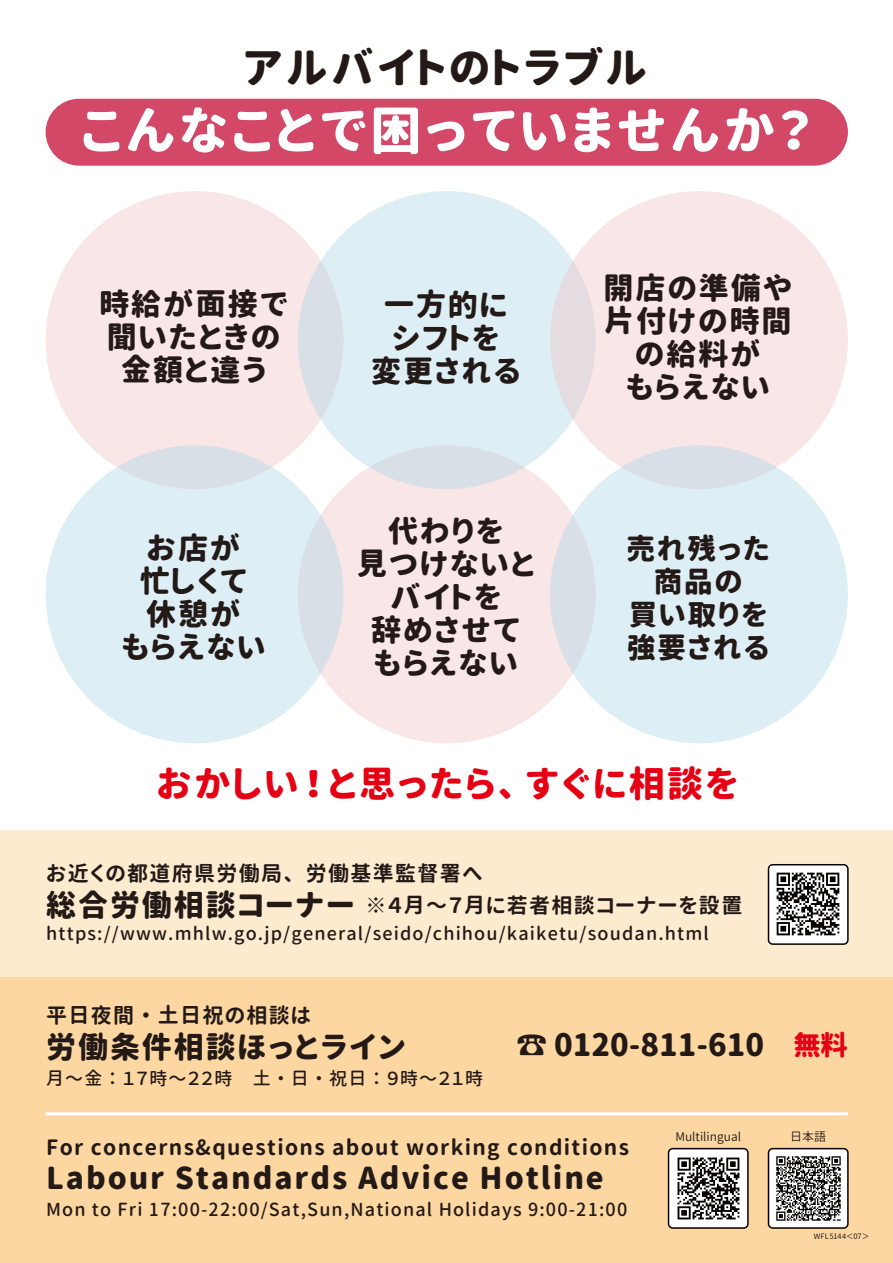
<style>
.page{position:relative;width:893px;height:1263px;background:#fff}
.page>*{position:absolute;margin:0;border:0;box-sizing:border-box;transform-origin:0 0}
.t1{font:51px "Gen Jyuu Gothic P Heavy";letter-spacing:.065em;color:#fff}
.t2{font:42px "Gen Jyuu Gothic P Heavy";letter-spacing:.065em;color:#231916}
.t3{font:36px "Gen Jyuu Gothic P Heavy";letter-spacing:.065em;color:#e60013}
.t4{font:30.75px "Gen Jyuu Gothic P Heavy";color:#231916}
.t5{font:30px/33px "Gen Jyuu Gothic P Heavy";letter-spacing:.065em;color:#231916;text-align:center}
.t6{font:28.5px/33px "Gen Jyuu Gothic P Heavy";letter-spacing:.065em;color:#231916;text-align:center}
.t7{font:21px/31.5px "Gen Jyuu Gothic P Bold";letter-spacing:.065em;color:#231916}
.t8{font:18px "Gen Jyuu Gothic P Medium";letter-spacing:.065em;color:#231916}
.t9{font:12px "Gen Jyuu Gothic P Normal";color:#231916}
.t10{font:7.5px "Gen Jyuu Gothic";letter-spacing:.025em;color:#231916}
.s1{font-family:"Gen Jyuu Gothic P Heavy";font-size:30px}
.s2{font-size:27.3px;color:#e60013}
</style>
<div class="page">
<div style="left:0;top:978px;width:893px;height:285px;background:#fcd7a2"></div>
<div style="left:0;top:831px;width:893px;height:147px;background:#fdebd0"></div>
<div style="left:46px;top:99px;width:802px;height:67px;background:#d34767;border-radius:33px"></div>
<div style="left:46px;top:191px;width:298px;height:298px;background:#f9e6e6;border-radius:50%"></div>
<div style="left:298px;top:445px;width:298px;height:298px;background:#f9e6e6;border-radius:50%"></div>
<div style="left:298px;top:191px;width:298px;height:298px;background:linear-gradient(to right,#dbe6ed,#def1f8);border-radius:50%"></div>
<div style="left:550px;top:191px;width:298px;height:298px;background:linear-gradient(to right,#f0e2e3,#fde8e7);border-radius:50%"></div>
<div style="left:46px;top:445px;width:298px;height:298px;background:linear-gradient(to right,#ddf0f7,#dce7ee);border-radius:50%"></div>
<div style="left:550px;top:445px;width:298px;height:298px;background:linear-gradient(to right,#dbe7ee,#def0f7);border-radius:50%"></div>
<div style="left:768px;top:864px;width:81px;height:81px;border:2px solid #060102;border-radius:4px"></div>
<img style="left:771px;top:867px;width:75px;height:75px">
<div style="left:768px;top:1148px;width:80px;height:80px;background:#fff;border-radius:4px"></div>
<div style="left:768px;top:1148px;width:81px;height:81px;border:2px solid #060102;border-radius:4px"></div>
<img style="left:776px;top:1156px;width:65px;height:65px">
<div style="left:668px;top:1148px;width:80px;height:80px;background:#fff;border-radius:4px"></div>
<div style="left:668px;top:1148px;width:81px;height:81px;border:2px solid #060102;border-radius:4px"></div>
<img style="left:677px;top:1157px;width:63px;height:63px">
<hr style="left:46px;top:1112px;width:802px;height:3px;background:#fff">
<h2 class="t2" style="left:244px;top:36px;width:406px">アルバイトのトラブル</h2>
<h1 class="t1" style="left:81px;top:92px;width:731px">こんなことで困っていませんか？</h1>
<h3 class="t5" style="left:99px;top:287px;width:190px">時給が面接で聞いたときの金額と違う</h3>
<h3 class="t5" style="left:371px;top:287px;width:151px">一方的にシフトを<br>変更される</h3>
<h3 class="t5" style="left:603px;top:270px;width:190px">開店の準備や片付けの時間の給料が<br>もらえない</h3>
<h3 class="t5" style="left:357px;top:513px;width:179px">代わりを<br>見つけないとバイトを<br>辞めさせてもらえない</h3>
<h3 class="t5" style="left:121px;top:531px;width:146px">お店が<br>忙しくて休憩が<br>もらえない</h3>
<h3 class="t6" style="left:626px;top:531px;width:145px">売れ残った商品の<br>買い取りを強要される</h3>
<h3 class="t3" style="left:157px;top:757px;width:583px">おかしい！と思ったら、すぐに相談を</h3>
<p class="t7" style="left:46px;top:857px;width:698px">お近くの都道府県労働局、労働基準監督署へ<br><span class="s1">総合労働相談コーナー</span> ※４月〜７月に若者相談コーナーを設置</p>
<p class="t8" style="left:46px;top:920px;width:664px">https://www.mhlw.go.jp/general/seido/chihou/kaiketu/soudan.html</p>
<p class="t7" style="left:46px;top:999px;width:267px">平日夜間・土日祝の相談は</p>
<h3 class="t5" style="left:46px;top:1030px;width:361px">労働条件相談ほっとライン</h3>
<p class="t8" style="left:46px;top:1066px;width:438px">月〜金：１７時〜２２時　土・日・祝日：９時〜２１時</p>
<h3 class="t4" style="left:516px;top:1022px;width:333px">☎ 0120-811-610 <span class="s2">無料</span></h3>
<p class="t7" style="left:46px;top:1130px;width:584px">For concerns&amp;questions about working conditions</p>
<h3 class="t5" style="left:46px;top:1161px;width:559px">Labour Standards Advice Hotline</h3>
<p class="t8" style="left:46px;top:1197px;width:583px">Mon to Fri 17:00-22:00/Sat,Sun,National Holidays 9:00-21:00</p>
<p class="t9" style="left:675px;top:1128px;width:67px">Multilingual</p>
<p class="t9" style="left:790px;top:1128px;width:37px">日本語</p>
<p class="t10" style="left:814px;top:1231px;width:57px">WFL5144＜07＞</p>
</div>
